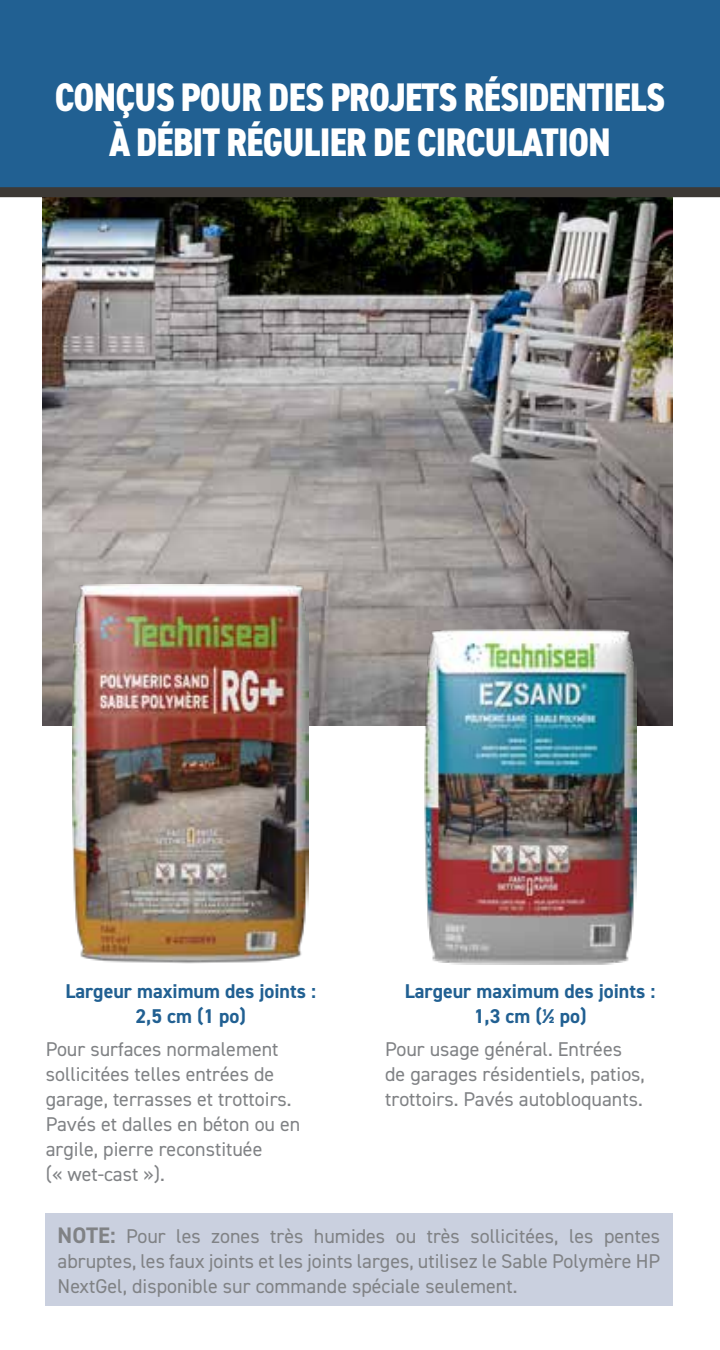
<style>
.page{position:relative;width:720px;height:1350px;background:#fff}
.page>*{position:absolute;margin:0;border:0;box-sizing:border-box;transform-origin:0 0}
.t1{font:800 condensed 40px/45px "DIN2014";letter-spacing:-.02em;color:#fff;text-align:center;scale:.95 1}
.t2{font:20px/25px "DIN2014";color:#808285}
.t3{font:700 20px/25px "DIN2014";color:#216092;text-align:center}
.s1{font-weight:700;font-size:22.5px}
</style>
<div class="page">
<img style="left:43px;top:197px;width:630px;height:528px">
<div style="left:0;top:0;width:720px;height:187px;background:#216092"></div>
<div style="left:0;top:187px;width:720px;height:10px;background:#3d3935"></div>
<hr style="left:719px;top:680px;width:1px;height:52px;background:#216092">
<div style="left:45px;top:1213px;width:628px;height:93px;background:#cad0df"></div>
<img style="left:424px;top:630px;width:212px;height:335px">
<img style="left:73px;top:585px;width:236px;height:379px">
<h1 class="t1" style="left:55px;top:75px;width:644px">CONÇUS POUR DES PROJETS RÉSIDENTIELS<br>À DÉBIT RÉGULIER DE CIRCULATION</h1>
<p class="t3" style="left:65px;top:979px;width:252px">Largeur maximum des joints :<br>2,5 cm (1 po)</p>
<p class="t2" style="left:46px;top:1036px;width:256px">Pour surfaces normalement sollicitées telles entrées de garage, terrasses et trottoirs.<br>Pavés et dalles en béton ou en argile, pierre reconstituée<br>(« wet-cast »).</p>
<p class="t3" style="left:405px;top:979px;width:252px">Largeur maximum des joints :<br>1,3 cm (½ po)</p>
<p class="t2" style="left:385px;top:1036px;width:261px">Pour usage général. Entrées de garages résidentiels, patios, trottoirs. Pavés autobloquants.</p>
<p class="t2" style="left:58px;top:1223px;width:604px;text-align:justify"><span class="s1">NOTE:</span> Pour les zones très humides ou très sollicitées, les pentes abruptes, les faux joints et les joints larges, utilisez le Sable Polymère HP NextGel, disponible sur commande spéciale seulement.</p>
</div>
